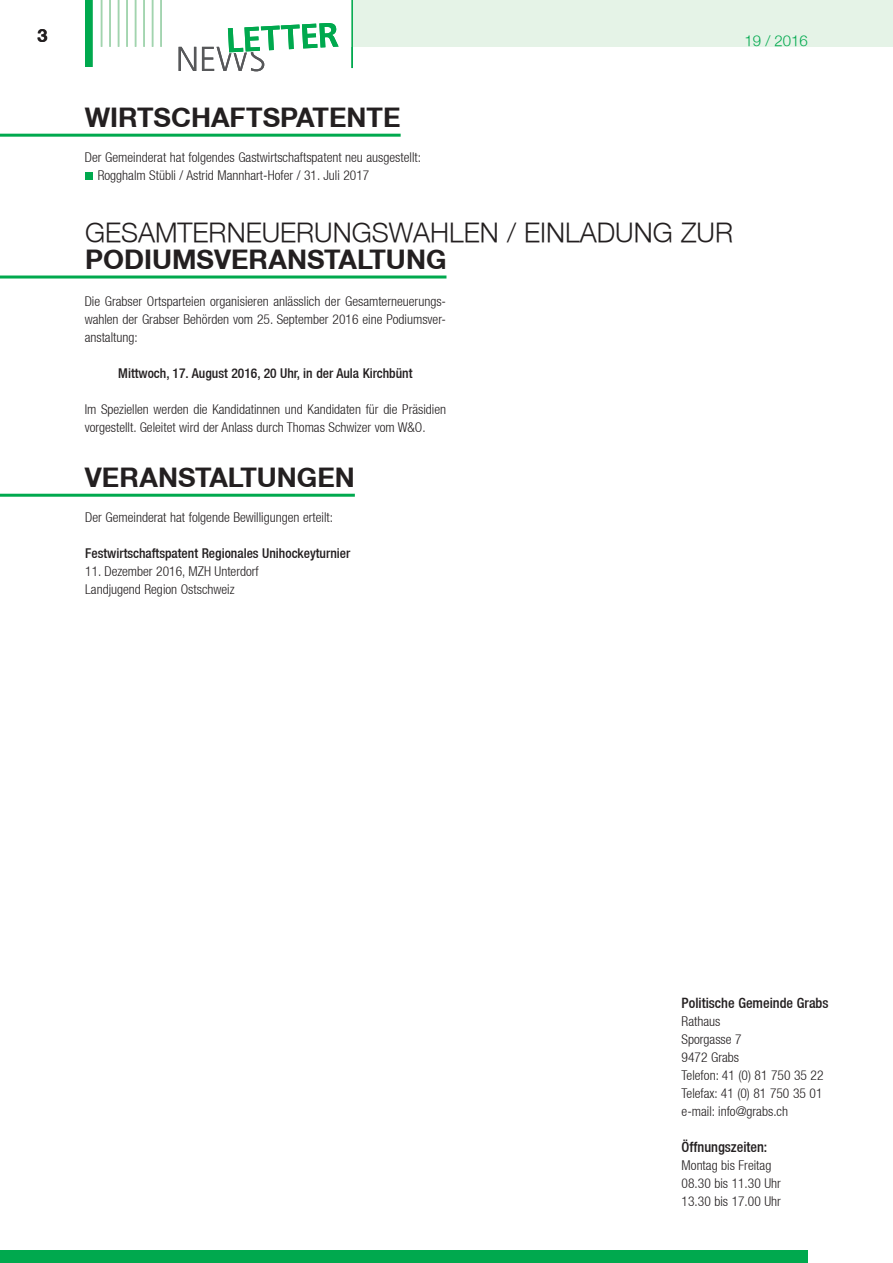
<style>
.page{position:relative;width:893px;height:1263px;background:#fff}
.page>*{position:absolute;margin:0;border:0;box-sizing:border-box;transform-origin:0 0}
.t1{font:700 27px "Helvetica Neue CE";color:#231f20}
.t2{font:300 27px "Helvetica Neue";color:#231f20}
.t3{font:700 18px "Helvetica Neue CE";color:#231f20}
.t4{font:300 15px "Helvetica Neue";color:#00a94e}
.t5{font:500 condensed 14.25px "Helvetica Neue";color:#231f20}
.t6{font:300 condensed 13.5px/18px "Helvetica Neue LT";color:#231f20}
.t7{font:500 condensed 13.5px "Helvetica Neue";color:#231f20}
</style>
<div class="page">
<hr style="left:0;top:494px;width:355px;height:3px;background:#00a94e">
<hr style="left:0;top:275px;width:446px;height:3px;background:#00a94e">
<hr style="left:0;top:134px;width:401px;height:3px;background:#00a94e">
<div style="left:85px;top:173px;width:7px;height:7px;background:#00a94e"></div>
<div style="left:352px;top:0;width:541px;height:47px;background:#e5f3e7"></div>
<div style="left:85px;top:0;width:8px;height:67px;background:#00a94e"></div>
<hr style="left:101px;top:0;width:1px;height:47px;background:#a1d4ae">
<hr style="left:109px;top:0;width:2px;height:47px;background:#a1d4ae">
<hr style="left:118px;top:0;width:1px;height:47px;background:#a1d4ae">
<hr style="left:126px;top:0;width:2px;height:47px;background:#a1d4ae">
<hr style="left:135px;top:0;width:1px;height:47px;background:#a1d4ae">
<hr style="left:143px;top:0;width:2px;height:47px;background:#a1d4ae">
<hr style="left:152px;top:0;width:1px;height:47px;background:#a1d4ae">
<hr style="left:160px;top:0;width:2px;height:47px;background:#a1d4ae">
<hr style="left:351px;top:0;width:2px;height:68px;background:#00a94e">
<div style="left:0;top:1250px;width:808px;height:13px;background:#00a94e"></div>
<svg style="left:179px;top:47px;width:17px;height:24px"></svg>
<svg style="left:202px;top:23px;width:137px;height:48px"></svg>
<h2 class="t3" style="left:38px;top:25px;width:12px">3</h2>
<p class="t4" style="left:744px;top:32px;width:65px">19 / 2016</p>
<p class="t4" style="left:718px;top:32px;width:54px">OKTOBER</p>
<p class="t4" style="left:791px;top:32px;width:18px">09</p>
<h1 class="t1" style="left:85px;top:101px;width:317px">WIRTSCHAFTSPATENTE</h1>
<p class="t6" style="left:98px;top:148px;width:325px;text-indent:-13px">Der Gemeinderat hat folgendes Gastwirtschaftspatent neu ausgestellt:<br>Rogghalm Stübli / Astrid Mannhart-Hofer / 31. Juli 2017</p>
<h1 class="t2" style="left:85px;top:216px;width:649px">GESAMTERNEUERUNGSWAHLEN / EINLADUNG ZUR</h1>
<h1 class="t1" style="left:85px;top:243px;width:360px">PODIUMSVERANSTALTUNG</h1>
<p class="t6" style="left:85px;top:292px;width:363px;text-align:justify">Die Grabser Ortsparteien organisieren anlässlich der Gesamterneuerungs&shy;wahlen der Grabser Behörden vom 25. September 2016 eine Podiumsver&shy;anstaltung:</p>
<p class="t7" style="left:118px;top:365px;width:296px">Mittwoch, 17. August 2016, 20 Uhr, in der Aula Kirchbünt</p>
<p class="t6" style="left:85px;top:400px;width:363px">Im Speziellen werden die Kandidatinnen und Kandidaten für die Präsidien vorgestellt. Geleitet wird der Anlass durch Thomas Schwizer vom W&amp;O.</p>
<h1 class="t1" style="left:85px;top:461px;width:271px">VERANSTALTUNGEN</h1>
<p class="t6" style="left:85px;top:508px;width:249px">Der Gemeinderat hat folgende Bewilligungen erteilt:</p>
<p class="t7" style="left:85px;top:545px;width:267px">Festwirtschaftspatent Regionales Unihockeyturnier</p>
<p class="t6" style="left:85px;top:562px;width:175px">11. Dezember 2016, MZH Unterdorf<br>Landjugend Region Ostschweiz</p>
<p class="t5" style="left:682px;top:994px;width:148px">Politische Gemeinde Grabs</p>
<p class="t6" style="left:682px;top:1012px;width:143px">Rathaus<br>Sporgasse 7<br>9472 Grabs<br>Telefon: 41 (0) 81 750 35 22<br>Telefax: 41 (0) 81 750 35 01 e-mail: info@grabs.ch</p>
<p class="t5" style="left:682px;top:1138px;width:87px">Öffnungszeiten:</p>
<p class="t6" style="left:682px;top:1156px;width:101px">Montag bis Freitag<br>08.30 bis 11.30 Uhr<br>13.30 bis 17.00 Uhr</p>
</div>
